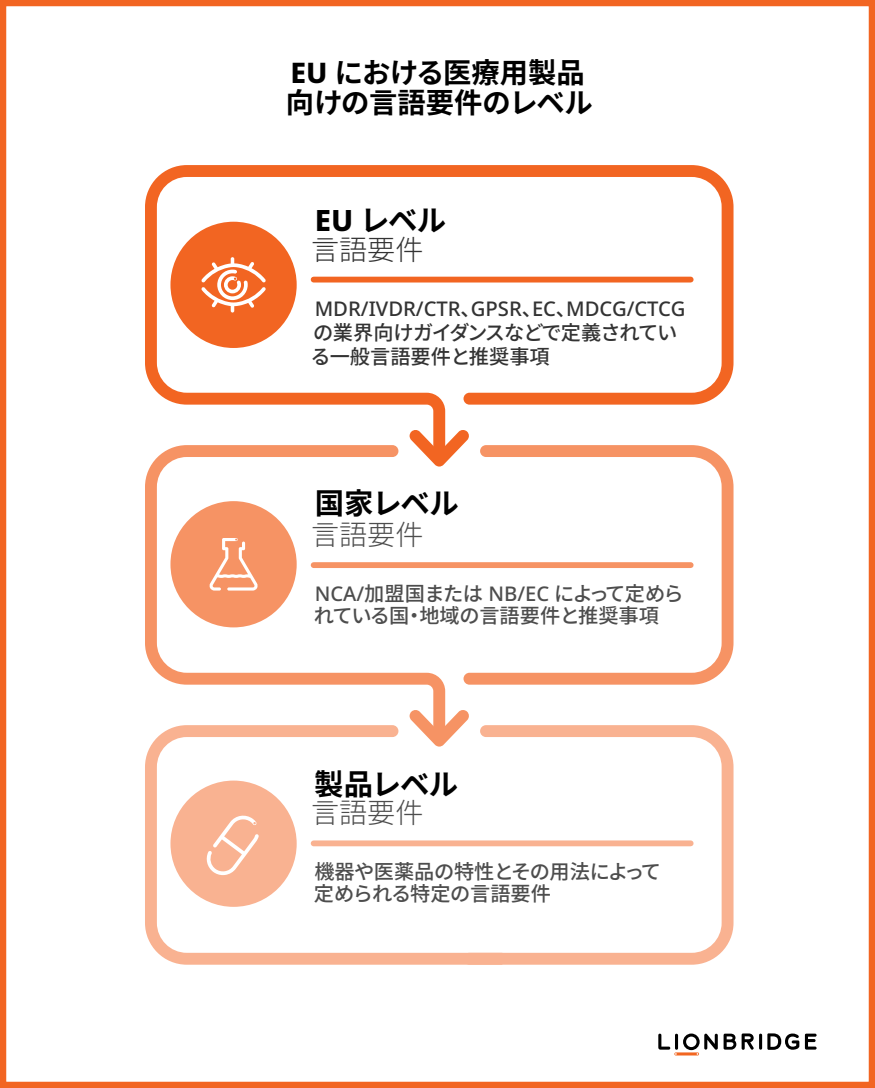
<style>
.page{position:relative;width:875px;height:1088px;background:#fff}
.page>*{position:absolute;margin:0;border:0;box-sizing:border-box;transform-origin:0 0}
.t1{font:700 29.38px "Noto Sans CJ Kjp";letter-spacing:-.03em;color:#000}
.t2{font:700 28.38px/30.2px "Noto Sans CJ Kjp";letter-spacing:-.005em;color:#000}
.t3{font:300 28.12px "Noto Sans CJ Kjp";color:#4d4d4d}
.t4{font:300 28.12px "Noto Sans CJ Kjp";color:#333}
.t5{font:500 20.25px/22.5px "Noto Sans CJ Kjp";letter-spacing:-.02em;color:#4d4d4d}
.t6{font:500 20.25px/23.8px "Noto Sans CJ Kjp";letter-spacing:-.03em;color:#333}
.s1{font-family:"Noto Sans";font-weight:800}
.s2{font-family:"Noto Sans"}
</style>
<div class="page">
<div style="left:0;top:0;width:875px;height:1088px;border:6px solid #f26522"></div>
<svg style="left:724px;top:1033px;width:12px;height:16px"></svg>
<svg style="left:805px;top:1033px;width:12px;height:16px"></svg>
<svg style="left:658px;top:1033px;width:60px;height:22px"></svg>
<svg style="left:742px;top:1033px;width:57px;height:16px"></svg>
<svg style="left:145px;top:165px;width:589px;height:273px"></svg>
<svg style="left:410px;top:429px;width:60px;height:34px"></svg>
<svg style="left:145px;top:445px;width:300px;height:273px"></svg>
<svg style="left:464px;top:445px;width:270px;height:239px"></svg>
<svg style="left:410px;top:709px;width:59px;height:16px"></svg>
<svg style="left:145px;top:725px;width:319px;height:239px"></svg>
<svg style="left:464px;top:725px;width:270px;height:239px"></svg>
<div style="left:314px;top:277px;width:377px;height:5px;background:#f26522"></div>
<div style="left:170px;top:222px;width:127px;height:126px;background:#f26522;border-radius:50%"></div>
<svg style="left:201px;top:257px;width:65px;height:55px"></svg>
<div style="left:314px;top:840px;width:377px;height:6px;background:#f9b291"></div>
<div style="left:314px;top:562px;width:377px;height:6px;background:#f69364"></div>
<div style="left:170px;top:501px;width:127px;height:126px;background:#f69364;border-radius:50%"></div>
<svg style="left:209px;top:538px;width:49px;height:52px"></svg>
<div style="left:170px;top:780px;width:127px;height:126px;background:#f9b291;border-radius:50%"></div>
<svg style="left:206px;top:815px;width:53px;height:60px"></svg>
<p class="t2" style="left:286px;top:58px;width:309px"><span class="s1">EU</span> における医療用製品向けの言語要件のレベル</p>
<p class="t1" style="left:315px;top:204px;width:133px"><span class="s1">EU</span> レベル</p>
<p class="t4" style="left:311px;top:234px;width:114px">言語要件</p>
<p class="t6" style="left:311px;top:297px;width:376px"><span class="s2">MDR/IVDR/CTR</span>、<span class="s2">GPSR</span>、<span class="s2">EC</span>、<span class="s2">MDCG/CTCG</span>の業界向けガイダンスなどで定義されている一般言語要件と推奨事項</p>
<p class="t1" style="left:315px;top:486px;width:146px">国家レベル</p>
<p class="t3" style="left:311px;top:519px;width:114px">言語要件</p>
<p class="t5" style="left:314px;top:582px;width:372px"><span class="s2">NCA/</span>加盟国または <span class="s2">NB/EC</span> によって定められている国・地域の言語要件と推奨事項</p>
<p class="t1" style="left:314px;top:767px;width:146px">製品レベル</p>
<p class="t3" style="left:311px;top:797px;width:114px">言語要件</p>
<p class="t5" style="left:314px;top:860px;width:349px">機器や医薬品の特性とその用法によって定められる特定の言語要件</p>
</div>
